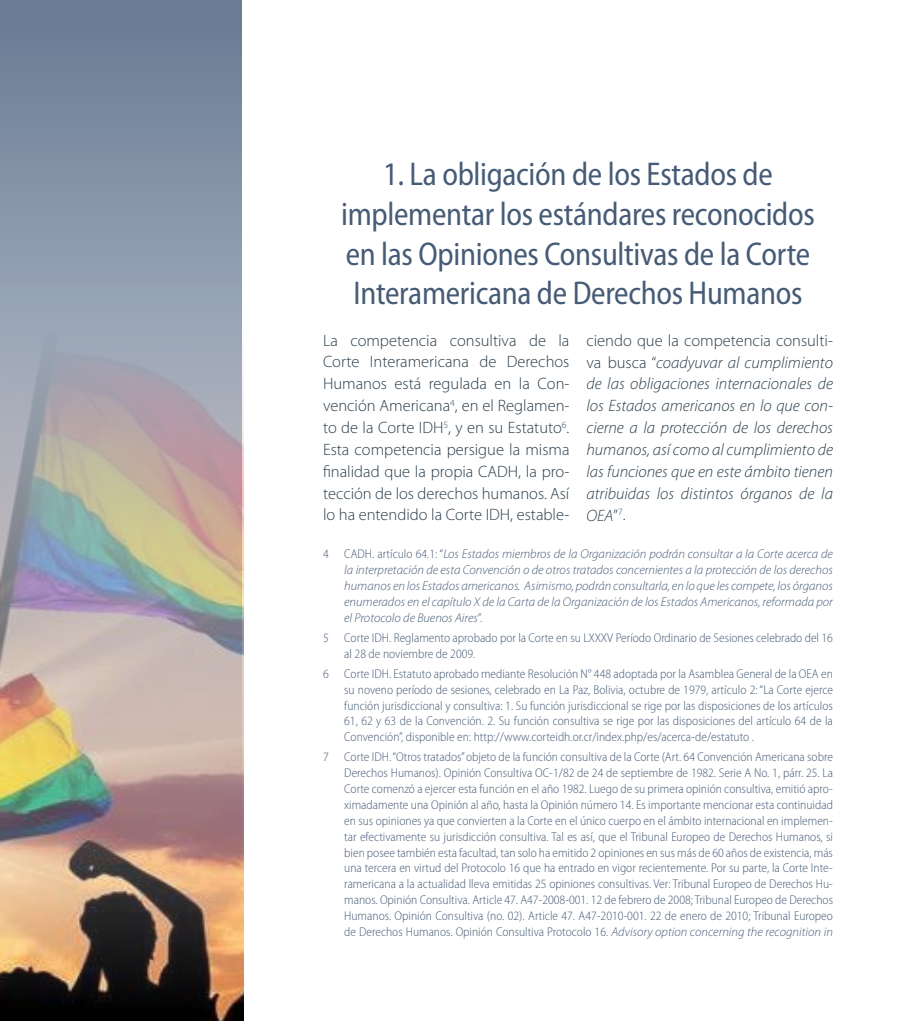
<style>
.page{position:relative;width:918px;height:1021px;background:#fff}
.page>*{position:absolute;margin:0;border:0;box-sizing:border-box;transform-origin:0 0}
.t1{font:semi-condensed 33px/39.6px "Myriad Pro";letter-spacing:-.01em;color:#465b76;text-align:center;scale:.95 1}
.t2{font:300 16.5px/21.9px "Myriad Pro";color:#2a3d4a;text-align:justify}
.t3{font:italic 300 16.5px/21.9px "Myriad Pro";color:#2a3d4a;text-align:justify}
.t4{font:300 semi-condensed 12.75px/15.9px "Myriad Pro";color:#465b76;text-align:justify}
.t5{font:italic 300 12.75px/15.9px "Myriad Pro";color:#465b76;text-align:justify}
.s1{font-style:normal}
.s2{font-style:normal;font-stretch:semi-condensed}
.s3{font-style:italic;font-stretch:normal}
</style>
<div class="page">
<svg style="left:0;top:0;width:242px;height:308px"></svg>
<img style="left:0;top:308px;width:243px;height:712px">
<h1 class="t1" style="left:341px;top:154px;width:500px">1. La obligación de los Estados de implementar los estándares reconocidos en las Opiniones Consultivas de la Corte Interamericana de Derechos Humanos</h1>
<p class="t2" style="left:323px;top:329px;width:248px">La competencia consultiva de la Corte Interamericana de Derechos Humanos está regulada en la Con&shy;vención Americana<sup>4</sup>, en el Reglamen&shy;to de la Corte IDH<sup>5</sup>, y en su Estatuto<sup>6</sup>.<br>Esta competencia persigue la misma finalidad que la propia CADH, la pro&shy;tección de los derechos humanos. Así lo ha entendido la Corte IDH, estable-</p>
<p class="t3" style="left:586px;top:329px;width:248px"><span class="s1">ciendo que la competencia consulti&shy;va busca “</span>coadyuvar al cumplimiento de las obligaciones internacionales de los Estados americanos en lo que con&shy;cierne a la protección de los derechos humanos, así como al cumplimiento de las funciones que en este ámbito tienen atribuidas los distintos órganos de la OEA<span class="s1">”</span><sup>7</sup><span class="s1">.</span></p>
<p class="t5" style="left:344px;top:546px;width:490px;text-indent:-21px"><span class="s2">4 CADH. artículo 64.1:</span> <span class="s1">“</span>Los Estados miembros de la Organización podrán consultar a la Corte acerca de la interpretación de esta Convención o de otros tratados concernientes a la protección de los derechos humanos en los Estados americanos. Asimismo, podrán consultarla, en lo que les compete, los órganos enumerados en el capítulo X de la Carta de la Organización de los Estados Americanos, reformada por el Protocolo de Buenos Aires<span class="s2">”.</span></p>
<p class="t4" style="left:344px;top:629px;width:490px;text-indent:-21px">5 Corte IDH. Reglamento aprobado por la Corte en su LXXXV Período Ordinario de Sesiones celebrado del 16 al 28 de noviembre de 2009.</p>
<p class="t4" style="left:344px;top:665px;width:490px;text-indent:-21px">6 Corte IDH. Estatuto aprobado mediante Resolución N° 448 adoptada por la Asamblea General de la OEA en su noveno período de sesiones, celebrado en La Paz, Bolivia, octubre de 1979, artículo 2: “La Corte ejerce función jurisdiccional y consultiva: 1. Su función jurisdiccional se rige por las disposiciones de los artículos 61, 62 y 63 de la Convención. 2. Su función consultiva se rige por las disposiciones del artículo 64 de la Convención”, disponible en: http://www.corteidh.or.cr/index.php/es/acerca-de/estatuto .</p>
<p class="t4" style="left:344px;top:749px;width:490px;text-indent:-21px">7 Corte IDH. “Otros tratados” objeto de la función consultiva de la Corte (Art. 64 Convención Americana sobre Derechos Humanos). Opinión Consultiva OC-1/82 de 24 de septiembre de 1982. Serie A No. 1, párr. 25. La Corte comenzó a ejercer esta función en el año 1982. Luego de su primera opinión consultiva, emitió apro&shy;ximadamente una Opinión al año, hasta la Opinión número 14. Es importante mencionar esta continuidad en sus opiniones ya que convierten a la Corte en el único cuerpo en el ámbito internacional en implemen&shy;tar efectivamente su jurisdicción consultiva. Tal es así, que el Tribunal Europeo de Derechos Humanos, si bien posee también esta facultad, tan solo ha emitido 2 opiniones en sus más de 60 años de existencia, más una tercera en virtud del Protocolo 16 que ha entrado en vigor recientemente. Por su parte, la Corte Inte&shy;ramericana a la actualidad lleva emitidas 25 opiniones consultivas. Ver: Tribunal Europeo de Derechos Hu&shy;manos. Opinión Consultiva. Article 47. A47-2008-001. 12 de febrero de 2008; Tribunal Europeo de Derechos Humanos. Opinión Consultiva (no. 02). Article 47. A47-2010-001. 22 de enero de 2010; Tribunal Europeo de Derechos Humanos. Opinión Consultiva Protocolo 16. <span class="s3">Advisory option concerning the recognition in</span></p>
</div>
